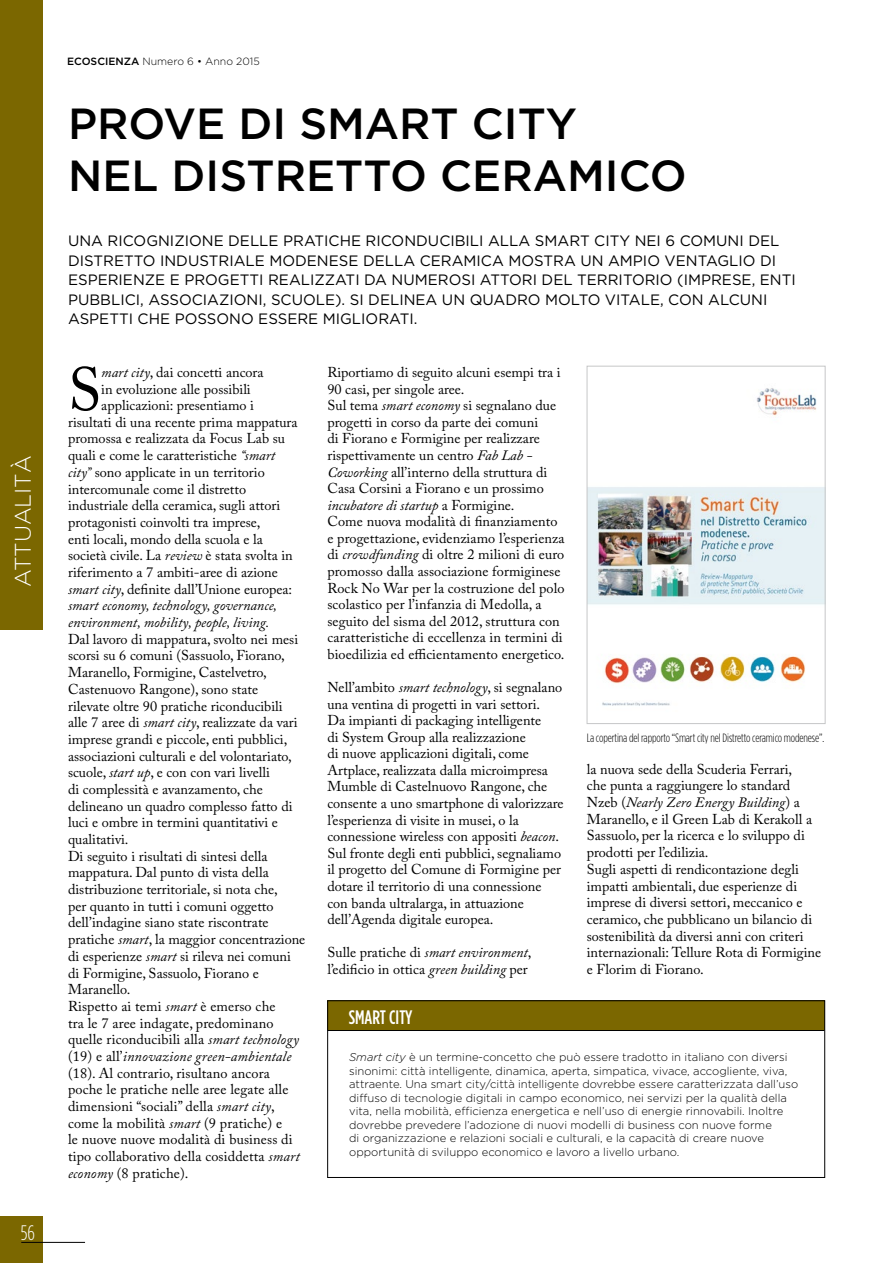
<style>
.page{position:relative;width:893px;height:1263px;background:#fff}
.page>*{position:absolute;margin:0;border:0;box-sizing:border-box;transform-origin:0 0}
.t1{font:60.6px "Adobe Caslon Pro";color:#000}
.t2{font:500 43.5px/52.5px "Gotham HTF";color:#000}
.t3{font:300 22.5px "Gotham HTF";color:#fff}
.t4{font:300 condensed 21px "Gotham HTF";color:#fff}
.t5{font:500 condensed 19.5px "Gotham HTF";color:#fff}
.t6{font:15px/19.5px "Gotham HTF";color:#000}
.t7{font:15px "Gotham";color:#000}
.t8{font:14.25px/16.6px "Adobe Caslon Pro";color:#000}
.t9{font:italic 14.25px "Adobe Caslon Pro";color:#000}
.t10{font:300 condensed 12px "Gotham HTF";letter-spacing:-.01em;color:#000}
.t11{font:300 11.25px/13.5px "Gotham HTF";color:#000}
.t12{font:300 10.5px "Gotham HTF";color:#000}
.s1{font-weight:500}
.s2{font-family:"Gotham"}
.s3{font-style:italic}
</style>
<div class="page">
<div style="left:0;top:1216px;width:43px;height:47px;background:#7b6700"></div>
<hr style="left:21px;top:1242px;width:64px;height:1px;background:#000">
<div style="left:0;top:0;width:43px;height:629px;background:#7b6700"></div>
<div style="left:327px;top:1000px;width:498px;height:30px;background:#7b6700"></div>
<div style="left:327px;top:1000px;width:498px;height:178px;border:1px solid #000"></div>
<hr style="left:327px;top:1030px;width:497px;height:1px;background:#000">
<img style="left:589px;top:388px;width:234px;height:318px">
<div style="left:587px;top:366px;width:238px;height:358px;border:1px solid #c6c7c8"></div>
<h3 class="t3" style="left:11px;top:587px;width:133px;rotate:-90deg">ATTUALITÀ</h3>
<h3 class="t4" style="left:21px;top:1221px;width:16px">56</h3>
<p class="t12" style="left:67px;top:56px;width:194px"><span class="s1">ECOSCIENZA</span> Numero 6 • Anno 2015</p>
<h2 class="t2" style="left:68px;top:96px;width:620px">PROVE DI SMART CITY<br>NEL DISTRETTO CERAMICO</h2>
<p class="t6" style="left:68px;top:231px;width:713px">UNA RICOGNIZIONE DELLE PRATICHE RICONDUCIBILI ALLA SMART CITY <span class="s2">NEI 6 COMUNI DEL</span></p>
<p class="t7" style="left:68px;top:252px;width:710px">DISTRETTO INDUSTRIALE MODENESE DELLA CERAMICA MOSTRA UN AMPIO VENTAGLIO DI</p>
<p class="t6" style="left:68px;top:270px;width:729px"><span class="s2">ESPERIENZE E PROGETTI REALIZZATI</span> DA NUMEROSI ATTORI DEL TERRITORIO (IMPRESE, ENTI<br>PUBBLICI, ASSOCIAZIONI, SCUOLE). SI DELINEA UN QUADRO MOLTO VITALE, CON ALCUNI<br>ASPETTI CHE POSSONO ESSERE MIGLIORATI.</p>
<h1 class="t1" style="left:68px;top:354px;width:35px">S</h1>
<p class="t8" style="left:101px;top:364px;width:164px"><span class="s3">mart city</span>, dai concetti ancora</p>
<p class="t8" style="left:101px;top:380px;width:151px">in evoluzione alle possibili</p>
<p class="t8" style="left:101px;top:397px;width:154px">applicazioni: presentiamo i</p>
<p class="t8" style="left:68px;top:414px;width:231px">risultati di una recente prima mappatura</p>
<p class="t8" style="left:68px;top:430px;width:219px">promossa e realizzata da Focus Lab su</p>
<p class="t8" style="left:68px;top:447px;width:209px">quali e come le caratteristiche <span class="s3">“smart</span></p>
<p class="t8" style="left:68px;top:464px;width:198px"><span class="s3">city”</span> sono applicate in un territorio</p>
<p class="t8" style="left:68px;top:480px;width:180px">intercomunale come il distretto</p>
<p class="t8" style="left:68px;top:497px;width:214px">industriale della ceramica, sugli attori</p>
<p class="t8" style="left:68px;top:514px;width:194px">protagonisti coinvolti tra imprese,</p>
<p class="t8" style="left:68px;top:530px;width:196px">enti locali, mondo della scuola e la</p>
<p class="t8" style="left:68px;top:547px;width:226px">società civile. La <span class="s3">review</span> è stata svolta in</p>
<p class="t8" style="left:68px;top:564px;width:211px">riferimento a 7 ambiti-aree di azione</p>
<p class="t8" style="left:68px;top:580px;width:226px"><span class="s3">smart city</span>, definite dall’Unione europea:</p>
<p class="t9" style="left:68px;top:597px;width:211px">smart economy, technology, governance,</p>
<p class="t9" style="left:68px;top:614px;width:203px">environment, mobility, people, living.</p>
<p class="t8" style="left:68px;top:630px;width:239px">Dal lavoro di mappatura, svolto nei mesi scorsi su 6 comuni (Sassuolo, Fiorano, Maranello, Formigine, Castelvetro, Castenuovo Rangone), sono state<br>rilevate oltre 90 pratiche riconducibili alle 7 aree di <span class="s3">smart city</span>, realizzate da vari imprese grandi e piccole, enti pubblici, associazioni culturali e del volontariato, scuole, <span class="s3">start up</span>, e con con vari livelli<br>di complessità e avanzamento, che delineano un quadro complesso fatto di luci e ombre in termini quantitativi e qualitativi.<br>Di seguito i risultati di sintesi della mappatura. Dal punto di vista della distribuzione territoriale, si nota che,<br>per quanto in tutti i comuni oggetto dell’indagine siano state riscontrate pratiche <span class="s3">smart</span>, la maggior concentrazione di esperienze <span class="s3">smart</span> si rileva nei comuni di Formigine, Sassuolo, Fiorano e Maranello.<br>Rispetto ai temi <span class="s3">smart</span> è emerso che<br>tra le 7 aree indagate, predominano quelle riconducibili alla <span class="s3">smart technology </span>(19) e all’<span class="s3">innovazione green-ambientale </span>(18). Al contrario, risultano ancora poche le pratiche nelle aree legate alle dimensioni “sociali” della <span class="s3">smart city</span>, come la mobilità <span class="s3">smart</span> (9 pratiche) e<br>le nuove nuove modalità di business di tipo collaborativo della cosiddetta <span class="s3">smart economy</span> (8 pratiche).</p>
<p class="t8" style="left:327px;top:364px;width:239px">Riportiamo di seguito alcuni esempi tra i 90 casi, per singole aree.<br>Sul tema <span class="s3">smart economy</span> si segnalano due progetti in corso da parte dei comuni<br>di Fiorano e Formigine per realizzare rispettivamente un centro <span class="s3">Fab Lab - Coworking</span> all’interno della struttura di Casa Corsini a Fiorano e un prossimo <span class="s3">incubatore di startup</span> a Formigine.<br>Come nuova modalità di finanziamento e progettazione, evidenziamo l’esperienza di <span class="s3">crowdfunding</span> di oltre 2 milioni di euro promosso dalla associazione formiginese Rock No War per la costruzione del polo scolastico per l’infanzia di Medolla, a seguito del sisma del 2012, struttura con caratteristiche di eccellenza in termini di bioedilizia ed efficientamento energetico.</p>
<p class="t8" style="left:327px;top:679px;width:238px">Nell’ambito <span class="s3">smart technology</span>, si segnalano una ventina di progetti in vari settori.<br>Da impianti di packaging intelligente<br>di System Group alla realizzazione<br>di nuove applicazioni digitali, come Artplace, realizzata dalla microimpresa Mumble di Castelnuovo Rangone, che consente a uno smartphone di valorizzare l’esperienza di visite in musei, o la connessione wireless con appositi <span class="s3">beacon</span>.<br>Sul fronte degli enti pubblici, segnaliamo il progetto del Comune di Formigine per dotare il territorio di una connessione con banda ultralarga, in attuazione dell’Agenda digitale europea.</p>
<p class="t8" style="left:327px;top:944px;width:206px">Sulle pratiche di <span class="s3">smart environment</span>, l’edificio in ottica <span class="s3">green building</span> per</p>
<h3 class="t5" style="left:349px;top:1006px;width:65px">SMART CITY</h3>
<p class="t10" style="left:587px;top:732px;width:239px">La copertina del rapporto “Smart city nel Distretto ceramico modenese”.</p>
<p class="t8" style="left:587px;top:760px;width:236px">la nuova sede della Scuderia Ferrari,<br>che punta a raggiungere lo standard Nzeb (<span class="s3">Nearly Zero Energy Building</span>) a Maranello, e il Green Lab di Kerakoll a Sassuolo, per la ricerca e lo sviluppo di prodotti per l’edilizia.<br>Sugli aspetti di rendicontazione degli impatti ambientali, due esperienze di imprese di diversi settori, meccanico e ceramico, che pubblicano un bilancio di sostenibilità da diversi anni con criteri internazionali: Tellure Rota di Formigine e Florim di Fiorano.</p>
<p class="t11" style="left:349px;top:1050px;width:451px"><span class="s3">Smart city</span> è un termine-concetto che può essere tradotto in italiano con diversi sinonimi: città intelligente, dinamica, aperta, simpatica, vivace, accogliente, viva, attraente. Una smart city/città intelligente dovrebbe essere caratterizzata dall’uso diffuso di tecnologie digitali in campo economico, nei servizi per la qualità della vita, nella mobilità, efficienza energetica e nell’uso di energie rinnovabili. Inoltre dovrebbe prevedere l’adozione di nuovi modelli di business con nuove forme<br>di organizzazione e relazioni sociali e culturali, e la capacità di creare nuove opportunità di sviluppo economico e lavoro a livello urbano.</p>
</div>
